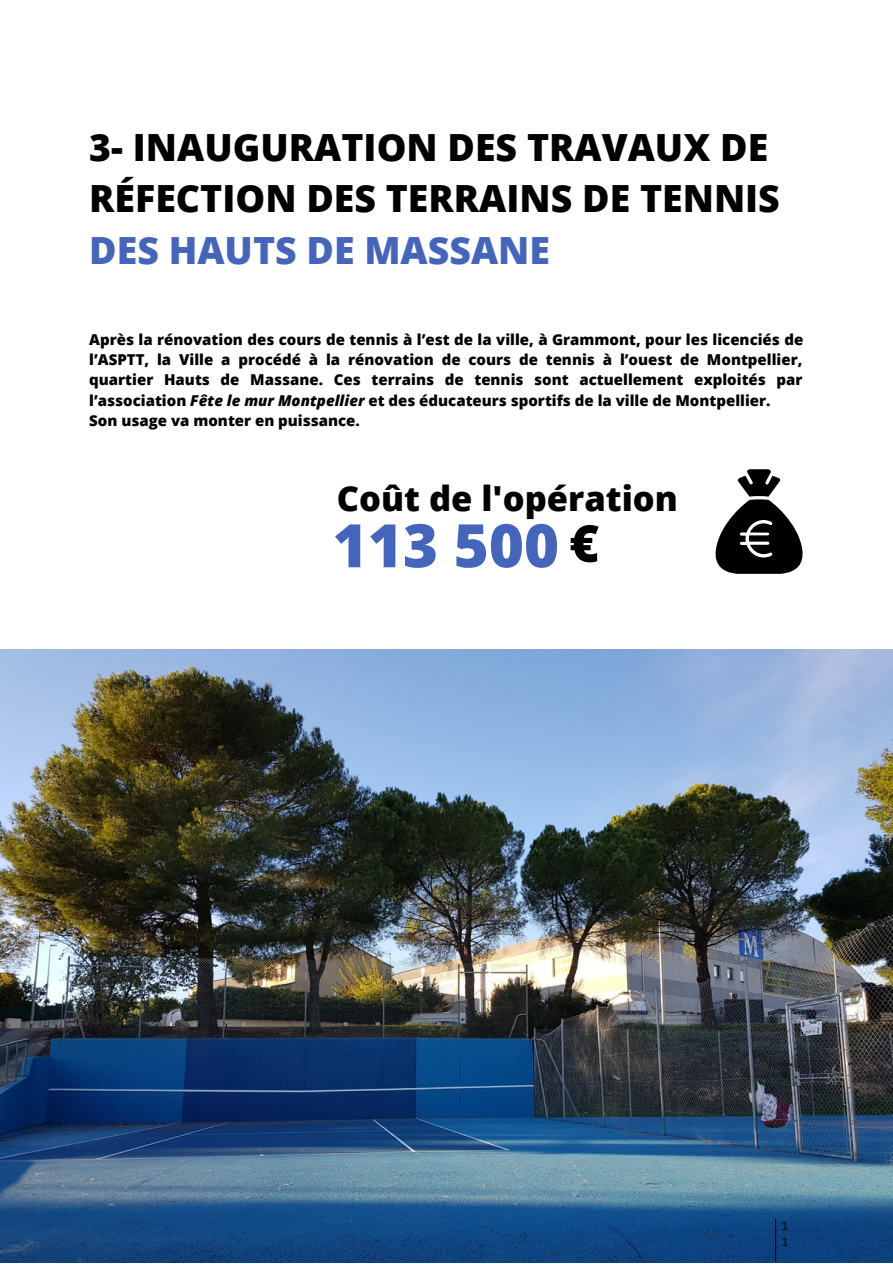
<style>
.page{position:relative;width:893px;height:1264px;background:#fff}
.page>*{position:absolute;margin:0;border:0;box-sizing:border-box;transform-origin:0 0}
.t1{font:800 60px "Open Sans";color:#4465bb}
.t2{font:800 51px "Open Sans";color:#000}
.t3{font:800 37.5px/51.8px "Open Sans";color:#000}
.t4{font:800 37.5px "Open Sans";color:#4465bb}
.t5{font:800 34.5px "Open Sans";color:#000}
.t6{font:800 15px/20.2px "Open Sans";color:#000}
.t7{font:12px/16px "Arimo";color:#000}
.s1{font-style:italic}
</style>
<div class="page">
<img style="left:0;top:649px;width:892px;height:613px">
<hr style="left:775px;top:1219px;width:1px;height:42px;background:#000">
<svg style="left:715px;top:469px;width:88px;height:105px"></svg>
<h3 class="t3" style="left:89px;top:120px;width:692px">3- INAUGURATION DES TRAVAUX DE<br>RÉFECTION DES TERRAINS DE TENNIS</h3>
<h3 class="t4" style="left:89px;top:224px;width:462px">DES HAUTS DE MASSANE</h3>
<p class="t6" style="left:89px;top:329px;width:715px">Après la rénovation des cours de tennis à l’est de la ville, à Grammont, pour les licenciés de l’ASPTT, la Ville a procédé à la rénovation de cours de tennis à l’ouest de Montpellier, quartier Hauts de Massane. Ces terrains de tennis sont actuellement exploités par l’association <span class="s1">Fête le mur Montpellier</span> et des éducateurs sportifs de la ville de Montpellier.<br>Son usage va monter en puissance.</p>
<h3 class="t5" style="left:337px;top:474px;width:342px">Coût de l'opération</h3>
<h2 class="t2" style="left:569px;top:507px;width:31px">€</h2>
<h1 class="t1" style="left:332px;top:503px;width:228px">113 500</h1>
<p class="t7" style="left:781px;top:1217px;width:8px">1<br>1</p>
</div>
